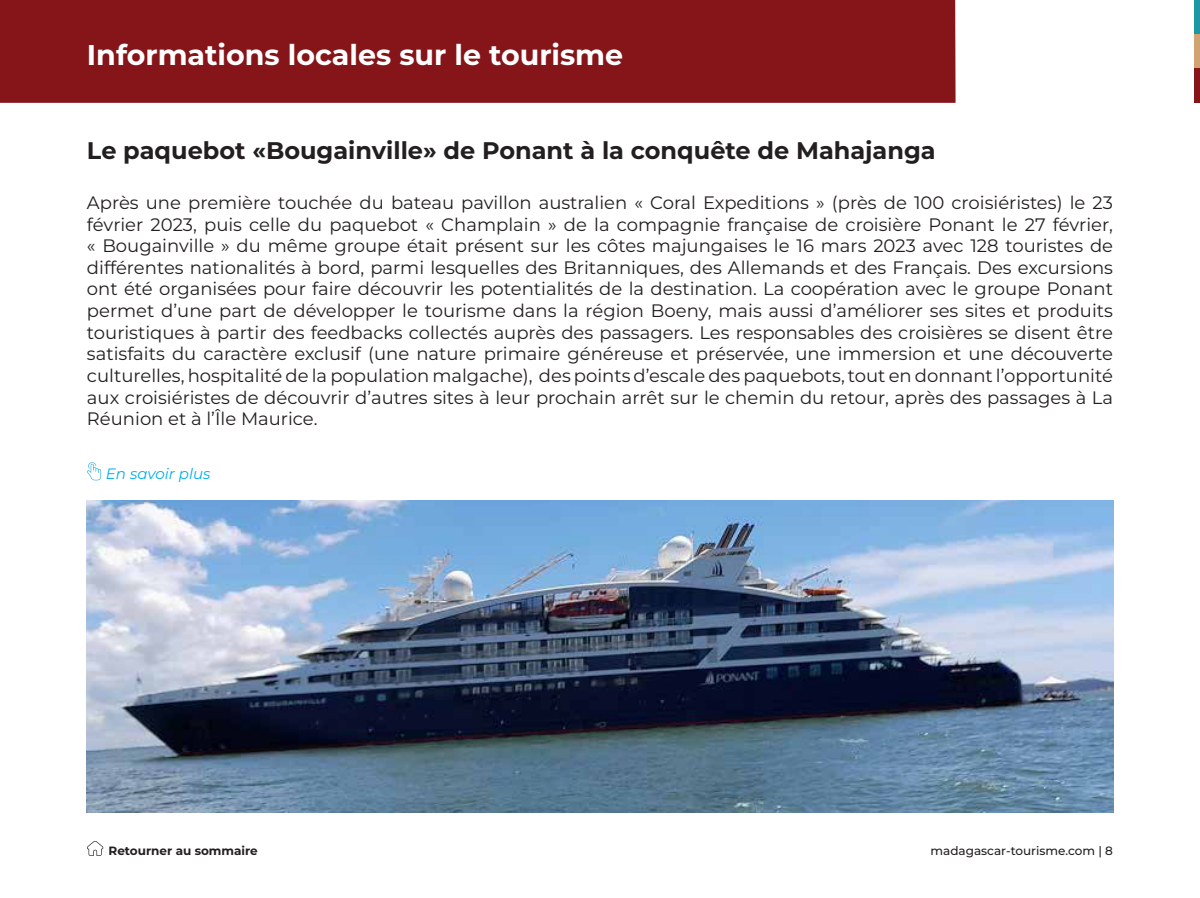
<style>
.page{position:relative;width:1200px;height:898px;background:#fff}
.page>*{position:absolute;margin:0;border:0;box-sizing:border-box;transform-origin:0 0}
.Theme{font:700 28.5px "Montserrat";color:#fff}
.TITRE{font:700 24px "Montserrat";color:#231f20}
.texte{font:18px/21.6px "Montserrat";color:#231f20;text-align:justify}
.en_savoir_plu{font:italic 15px "Montserrat";color:#00aeef}
.t1{font:500 12px "Montserrat";color:#231f20}
.Retourner{font:700 12px "Montserrat";color:#231f20}
</style>
<div class="page">
<div style="left:1194px;top:0;width:5px;height:34px;background:#1d97a5"></div>
<div style="left:1194px;top:34px;width:5px;height:35px;background:#d1a373"></div>
<div style="left:1194px;top:69px;width:5px;height:34px;background:#851519"></div>
<div style="left:0;top:0;width:955px;height:103px;background:#851519"></div>
<svg style="left:87px;top:462px;width:14px;height:18px"></svg>
<img style="left:87px;top:500px;width:1025px;height:312px">
<svg style="left:87px;top:841px;width:16px;height:14px"></svg>
<p class="Theme" style="left:87px;top:36px;width:537px">Informations locales sur le tourisme</p>
<p class="TITRE" style="left:87px;top:135px;width:850px">Le paquebot «Bougainville» de Ponant à la conquête de Mahajanga</p>
<p class="texte" style="left:87px;top:191px;width:1027px">Après une première touchée du bateau pavillon australien « Coral Expeditions » (près de 100 croisiéristes) le 23 février 2023, puis celle du paquebot « Champlain » de la compagnie française de croisière Ponant le 27 février, « Bougainville » du même groupe était présent sur les côtes majungaises le 16 mars 2023 avec 128 touristes de différentes nationalités à bord, parmi lesquelles des Britanniques, des Allemands et des Français. Des excursions ont été organisées pour faire découvrir les potentialités de la destination. La coopération avec le groupe Ponant permet d’une part de développer le tourisme dans la région Boeny, mais aussi d’améliorer ses sites et produits touristiques à partir des feedbacks collectés auprès des passagers. Les responsables des croisières se disent être satisfaits du caractère exclusif (une nature primaire généreuse et préservée, une immersion et une découverte culturelles, hospitalité de la population malgache), des points d’escale des paquebots, tout en donnant l’opportunité aux croisiéristes de découvrir d’autres sites à leur prochain arrêt sur le chemin du retour, après des passages à La Réunion et à l’Île Maurice.</p>
<p class="en_savoir_plu" style="left:106px;top:463px;width:106px">En savoir plus</p>
<p class="Retourner" style="left:108px;top:842px;width:151px">Retourner au sommaire</p>
<p class="t1" style="left:930px;top:842px;width:184px">madagascar-tourisme.com | 8</p>
</div>
